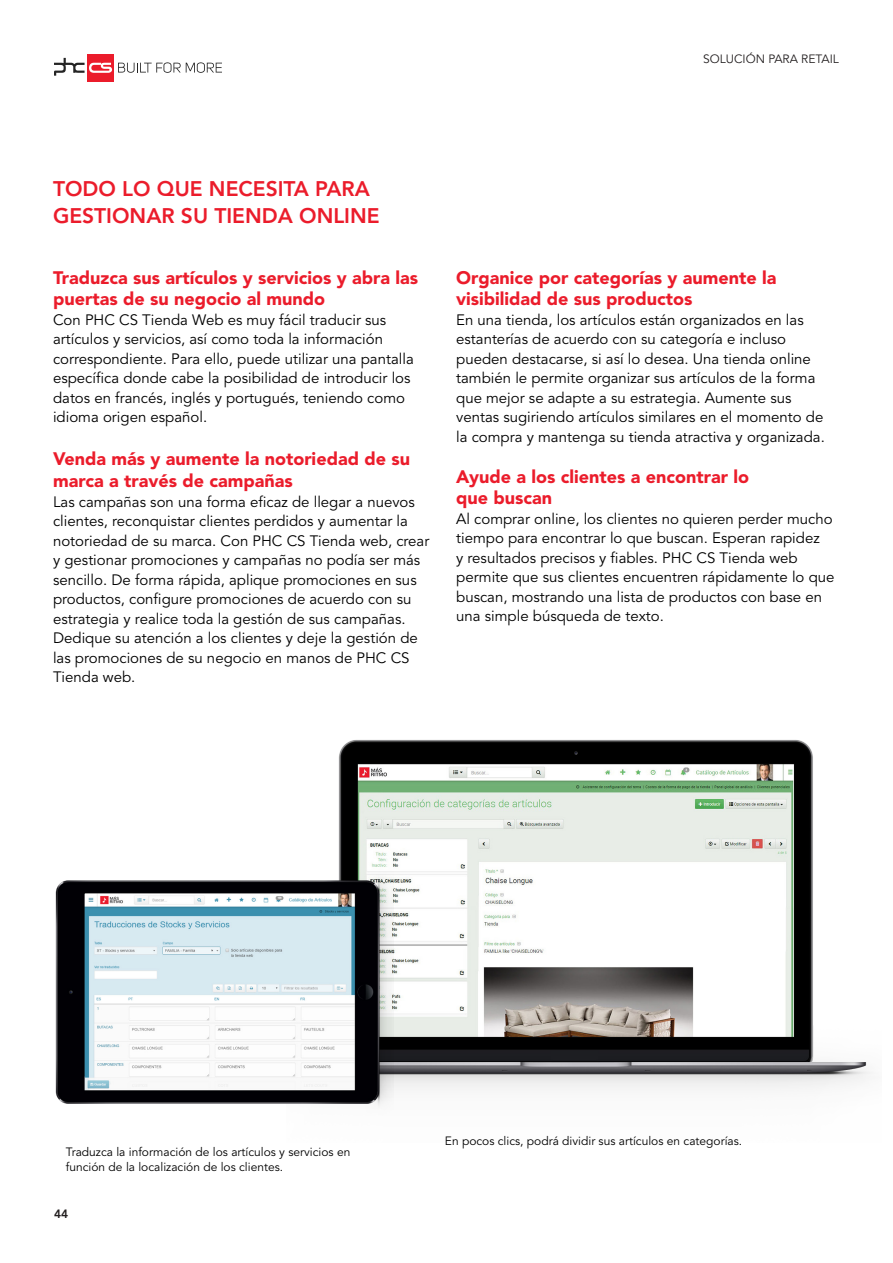
<style>
.page{position:relative;width:893px;height:1263px;background:#fff}
.page>*{position:absolute;margin:0;border:0;box-sizing:border-box;transform-origin:0 0}
.capitulo_modulo{font:800 21px/27px "Avenir LT Std";color:#eb1c2b}
.Paragraph_Style_1{font:900 18px/21.6px "Avenir LT Std";color:#eb1c2b}
.Paragraph_Style_1-2{font:15px/19.5px "Avenir LT Std";color:#000}
.Paragraph_Style_1-3{font:12px/14.4px "Avenir LT Std";color:#000}
.t1{font:12px "Avenir LT Std";color:#231f20}
.t2{font:800 12px "Avenir LT Std";color:#231f20}
</style>
<div class="page">
<svg style="left:118px;top:62px;width:104px;height:11px"></svg>
<div style="left:87px;top:54px;width:27px;height:27px;background:#eb1c2b"></div>
<svg style="left:54px;top:58px;width:58px;height:18px"></svg>
<img style="left:338px;top:740px;width:534px;height:350px">
<img style="left:55px;top:868px;width:339px;height:238px">
<p class="t1" style="left:703px;top:52px;width:137px">SOLUCIÓN PARA RETAIL</p>
<p class="capitulo_modulo" style="left:53px;top:175px;width:328px">TODO LO QUE NECESITA PARA<br>GESTIONAR SU TIENDA ONLINE</p>
<p class="Paragraph_Style_1" style="left:53px;top:266px;width:367px">Traduzca sus artículos y servicios y abra las puertas de su negocio al mundo</p>
<p class="Paragraph_Style_1-2" style="left:53px;top:310px;width:362px">Con PHC CS Tienda Web es muy fácil traducir sus artículos y servicios, así como toda la información correspondiente. Para ello, puede utilizar una pantalla específica donde cabe la posibilidad de introducir los datos en francés, inglés y portugués, teniendo como idioma origen español.</p>
<p class="Paragraph_Style_1" style="left:53px;top:448px;width:358px">Venda más y aumente la notoriedad de su marca a través de campañas</p>
<p class="Paragraph_Style_1-2" style="left:53px;top:492px;width:378px">Las campañas son una forma eficaz de llegar a nuevos clientes, reconquistar clientes perdidos y aumentar la notoriedad de su marca. Con PHC CS Tienda web, crear y gestionar promociones y campañas no podía ser más sencillo. De forma rápida, aplique promociones en sus productos, configure promociones de acuerdo con su estrategia y realice toda la gestión de sus campañas.<br>Dedique su atención a los clientes y deje la gestión de las promociones de su negocio en manos de PHC CS Tienda web.</p>
<p class="Paragraph_Style_1" style="left:456px;top:266px;width:322px">Organice por categorías y aumente la visibilidad de sus productos</p>
<p class="Paragraph_Style_1-2" style="left:456px;top:310px;width:370px">En una tienda, los artículos están organizados en las estanterías de acuerdo con su categoría e incluso pueden destacarse, si así lo desea. Una tienda online también le permite organizar sus artículos de la forma que mejor se adapte a su estrategia. Aumente sus ventas sugiriendo artículos similares en el momento de la compra y mantenga su tienda atractiva y organizada.</p>
<p class="Paragraph_Style_1" style="left:456px;top:466px;width:294px">Ayude a los clientes a encontrar lo</p>
<p class="Paragraph_Style_1" style="left:456px;top:487px;width:98px">que buscan</p>
<p class="Paragraph_Style_1-2" style="left:456px;top:509px;width:380px">Al comprar online, los clientes no quieren perder mucho tiempo para encontrar lo que buscan. Esperan rapidez<br>y resultados precisos y fiables. PHC CS Tienda web permite que sus clientes encuentren rápidamente lo que buscan, mostrando una lista de productos con base en una simple búsqueda de texto.</p>
<p class="Paragraph_Style_1-3" style="left:66px;top:1145px;width:286px">Traduzca la información de los artículos y servicios en función de la localización de los clientes.</p>
<p class="t2" style="left:54px;top:1207px;width:16px">44</p>
<p class="Paragraph_Style_1-3" style="left:445px;top:1134px;width:299px">En pocos clics, podrá dividir sus artículos en categorías.</p>
</div>
